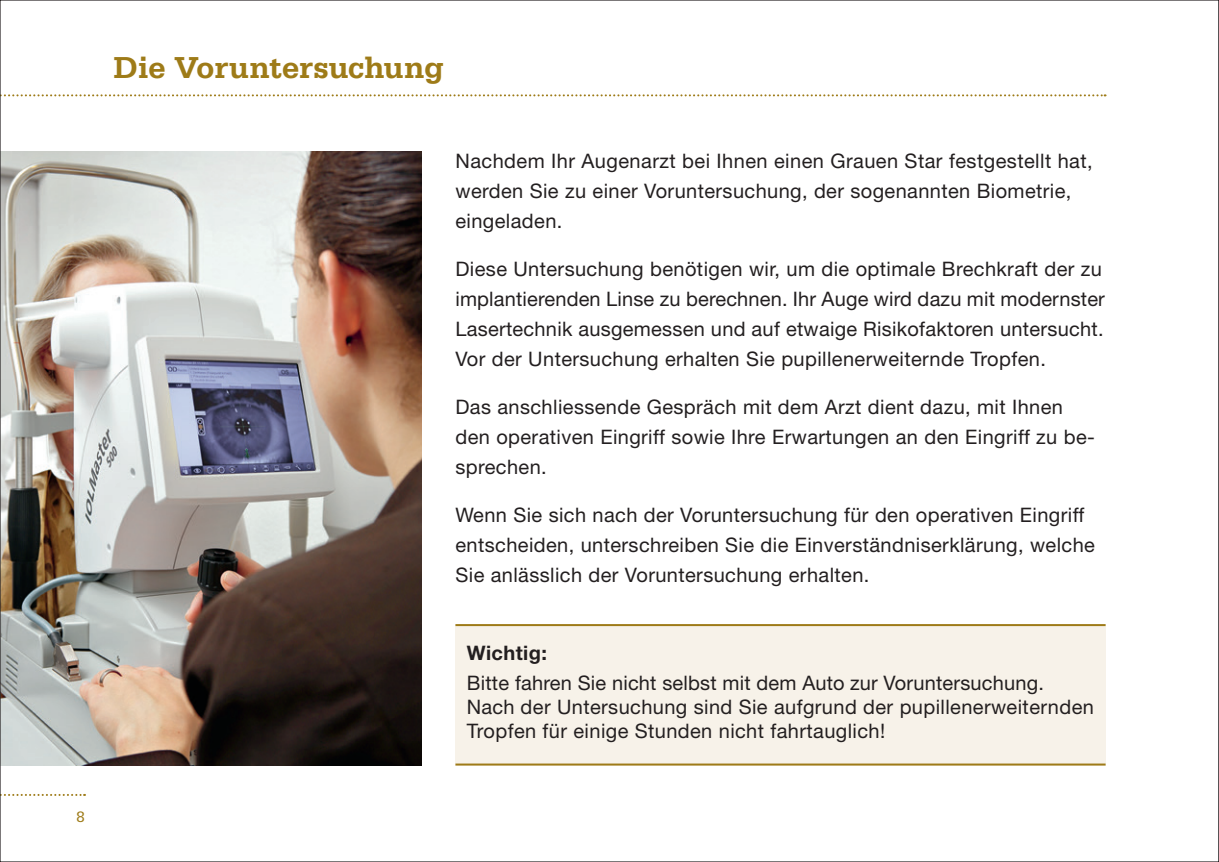
<style>
.page{position:relative;width:1219px;height:862px;background:#fff}
.page>*{position:absolute;margin:0;border:0;box-sizing:border-box;transform-origin:0 0}
.t1{font:700 32px "Serifa Std";letter-spacing:-.005em;color:#9e7b18}
.t2{font:20px/30px "Helvetica Neue LT Pro";letter-spacing:.02em;color:#231f20}
.t3{font:700 20px "Helvetica Neue LT Pro";letter-spacing:.02em;color:#231f20}
.t4{font:16px "Serifa Std";color:#9e7b18}
</style>
<div class="page">
<svg style="left:3px;top:94px;width:1103px;height:2px"></svg>
<svg style="left:4px;top:794px;width:81px;height:2px"></svg>
<div style="left:455px;top:624px;width:651px;height:141px;background:#f7f2e9"></div>
<hr style="left:455px;top:624px;width:651px;height:2px;background:#9e7b18">
<hr style="left:455px;top:763px;width:651px;height:2px;background:#9e7b18">
<img style="left:2px;top:151px;width:419px;height:614px">
<svg style="left:1218px;top:0;width:1px;height:862px"></svg>
<p class="t4" style="left:76px;top:808px;width:10px">8</p>
<h1 class="t1" style="left:113px;top:49px;width:332px">Die Voruntersuchung</h1>
<p class="t2" style="left:455px;top:145px;width:639px">Nachdem Ihr Augenarzt bei Ihnen einen Grauen Star festgestellt hat, werden Sie zu einer Voruntersuchung, der sogenannten Biometrie, eingeladen.</p>
<p class="t2" style="left:455px;top:253px;width:651px">Diese Untersuchung benötigen wir, um die optimale Brechkraft der zu implantierenden Linse zu berechnen. Ihr Auge wird dazu mit modernster Lasertechnik ausgemessen und auf etwaige Risikofaktoren untersucht.<br>Vor der Untersuchung erhalten Sie pupillenerweiternde Tropfen.</p>
<p class="t2" style="left:455px;top:391px;width:641px">Das anschliessende Gespräch mit dem Arzt dient dazu, mit Ihnen den operativen Eingriff sowie Ihre Erwartungen an den Eingriff zu be&shy;sprechen.</p>
<p class="t2" style="left:455px;top:499px;width:641px">Wenn Sie sich nach der Voruntersuchung für den operativen Eingriff entscheiden, unterschreiben Sie die Einverständniserklärung, welche<br>Sie anlässlich der Voruntersuchung erhalten.</p>
<p class="t3" style="left:467px;top:640px;width:82px">Wichtig:</p>
<p class="t2" style="left:467px;top:670px;width:629px;line-height:24px">Bitte fahren Sie nicht selbst mit dem Auto zur Voruntersuchung.<br>Nach der Untersuchung sind Sie aufgrund der pupillenerweiternden<br>Tropfen für einige Stunden nicht fahrtauglich!</p>
</div>
